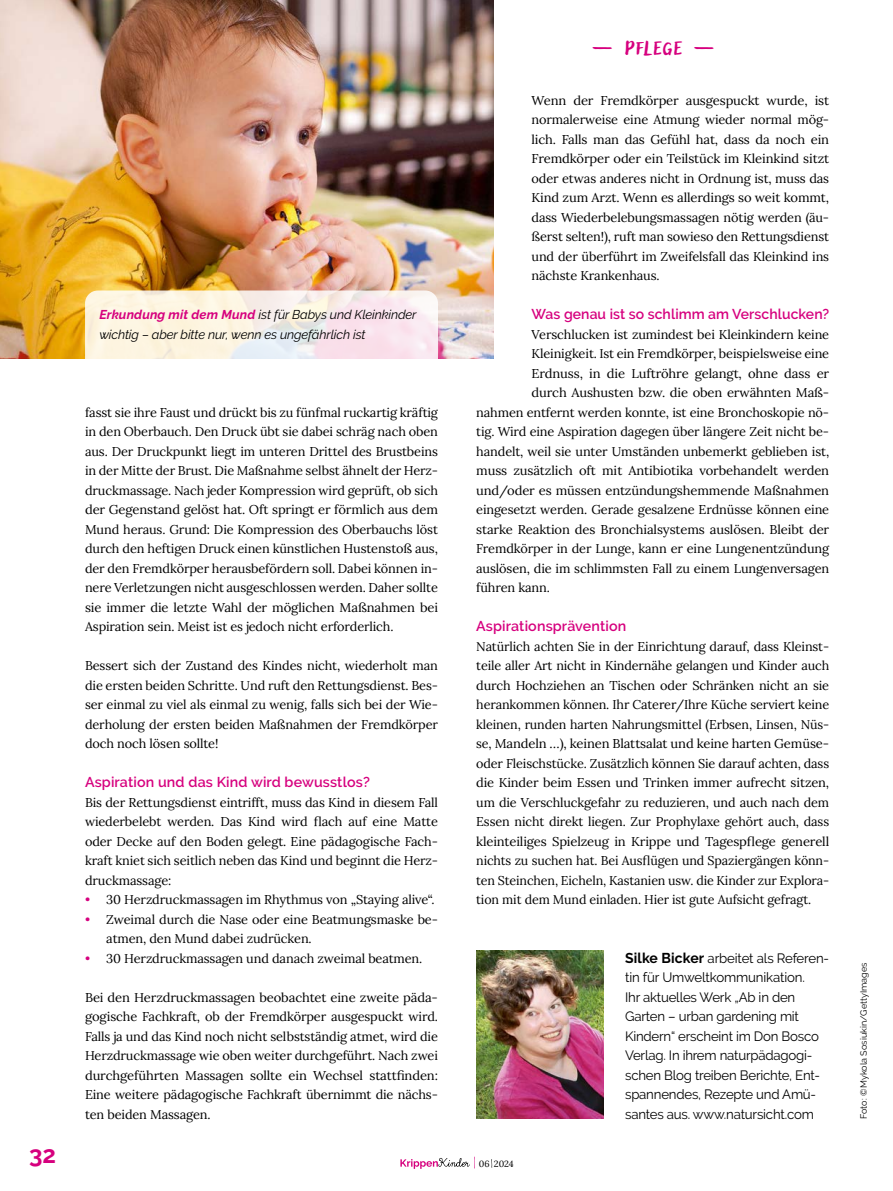
<style>
.page{position:relative;width:893px;height:1191px;background:#fff}
.page>*{position:absolute;margin:0;border:0;box-sizing:border-box;transform-origin:0 0}
.t1{font:27px "Adlery Pro Blockletter";letter-spacing:.03em;color:#d6007e}
.t2{font:700 24px "Raleway";color:#d6007e}
.Artikel_U2_Pink{font:600 14.25px "Raleway";letter-spacing:.005em;color:#d6007e}
.Artikel_Autoren_Vita{font:13.5px/19.5px "Raleway";letter-spacing:-.015em;color:#000}
.Artikel_Text_Standard{font:12.75px/19.5px "Lora";letter-spacing:-.01em;color:#000;text-align:justify}
.Artikel_Text_Standard_Einzug{font:12.75px/19.5px "Lora";letter-spacing:-.01em;color:#000;text-align:justify}
.BU_Literatur_Hinweis_Sonstiges_BU{font:italic 12.75px/19.5px "Raleway";letter-spacing:-.01em;color:#000}
.t3{font:9px "Raleway";color:#000}
.t4{font:9px "Lora";letter-spacing:-.005em;color:#000}
.s1{font-weight:700;color:#d6007e}
.s2{color:#d6007e}
.s3{font-size:22.5px}
.s4{font-weight:700;font-size:14.25px}
</style>
<div class="page">
<img style="left:0;top:0;width:493px;height:358px">
<svg style="left:85px;top:290px;width:353px;height:88px"></svg>
<svg style="left:400px;top:1156px;width:75px;height:12px"></svg>
<img style="left:476px;top:950px;width:128px;height:169px">
<p class="BU_Literatur_Hinweis_Sonstiges_BU" style="left:99px;top:305px;width:319px"><span class="s1">Erkundung mit dem Mund</span> ist für Babys und Kleinkinder wichtig – aber bitte nur, wenn es ungefährlich ist</p>
<p class="Artikel_Text_Standard_Einzug" style="left:85px;top:401px;width:354px">fasst sie ihre Faust und drückt bis zu fünfmal ruckartig kräftig in den Oberbauch. Den Druck übt sie dabei schräg nach oben aus. Der Druckpunkt liegt im unteren Drittel des Brustbeins in der Mitte der Brust. Die Maßnahme selbst ähnelt der Herz&shy;druckmassage. Nach jeder Kompression wird geprüft, ob sich der Gegenstand gelöst hat. Oft springt er förmlich aus dem Mund heraus. Grund: Die Kompression des Oberbauchs löst durch den heftigen Druck einen künstlichen Hustenstoß aus, der den Fremdkörper herausbefördern soll. Dabei können in&shy;nere Verletzungen nicht ausgeschlossen werden. Daher sollte sie immer die letzte Wahl der möglichen Maßnahmen bei Aspiration sein. Meist ist es jedoch nicht erforderlich.</p>
<p class="Artikel_Text_Standard" style="left:85px;top:655px;width:354px">Bessert sich der Zustand des Kindes nicht, wiederholt man die ersten beiden Schritte. Und ruft den Rettungsdienst. Bes&shy;ser einmal zu viel als einmal zu wenig, falls sich bei der Wie&shy;derholung der ersten beiden Maßnahmen der Fremdkörper doch noch lösen sollte!</p>
<p class="Artikel_U2_Pink" style="left:85px;top:774px;width:286px">Aspiration und das Kind wird bewusstlos?</p>
<p class="Artikel_Text_Standard" style="left:85px;top:791px;width:354px">Bis der Rettungsdienst eintrifft, muss das Kind in diesem Fall wiederbelebt werden. Das Kind wird flach auf eine Matte oder Decke auf den Boden gelegt. Eine pädagogische Fach&shy;kraft kniet sich seitlich neben das Kind und beginnt die Herz&shy;druckmassage:</p>
<p class="Artikel_Text_Standard" style="left:85px;top:889px;width:351px"><span class="s2">•</span> 30 Herzdruckmassagen im Rhythmus von „Staying alive“.</p>
<p class="Artikel_Text_Standard" style="left:106px;top:908px;width:333px;text-indent:-21px"><span class="s2">•</span> Zweimal durch die Nase oder eine Beatmungsmaske be&shy;atmen, den Mund dabei zudrücken.</p>
<p class="Artikel_Text_Standard" style="left:85px;top:947px;width:339px"><span class="s2">•</span> 30 Herzdruckmassagen und danach zweimal beatmen.</p>
<p class="Artikel_Text_Standard" style="left:85px;top:986px;width:354px">Bei den Herzdruckmassagen beobachtet eine zweite päda&shy;gogische Fachkraft, ob der Fremdkörper ausgespuckt wird.<br>Falls ja und das Kind noch nicht selbstständig atmet, wird die Herzdruckmassage wie oben weiter durchgeführt. Nach zwei durchgeführten Massagen sollte ein Wechsel stattfinden:<br>Eine weitere pädagogische Fachkraft übernimmt die nächs&shy;ten beiden Massagen.</p>
<h1 class="t1" style="left:593px;top:33px;width:123px"><span class="s3">—</span> Pflege <span class="s3">—</span></h1>
<p class="Artikel_Text_Standard" style="left:531px;top:89px;width:299px">Wenn der Fremdkörper ausgespuckt wurde, ist normalerweise eine Atmung wieder normal mög&shy;lich. Falls man das Gefühl hat, dass da noch ein Fremdkörper oder ein Teilstück im Kleinkind sitzt oder etwas anderes nicht in Ordnung ist, muss das Kind zum Arzt. Wenn es allerdings so weit kommt, dass Wiederbelebungsmassagen nötig werden (äu&shy;ßerst selten!), ruft man sowieso den Rettungsdienst und der überführt im Zweifelsfall das Kleinkind ins nächste Krankenhaus.</p>
<p class="Artikel_U2_Pink" style="left:531px;top:306px;width:299px">Was genau ist so schlimm am Verschlucken?</p>
<p class="Artikel_Text_Standard" style="left:531px;top:323px;width:299px">Verschlucken ist zumindest bei Kleinkindern keine</p>
<p class="Artikel_Text_Standard" style="left:531px;top:343px;width:299px">Kleinigkeit. Ist ein Fremdkörper, beispielsweise eine</p>
<p class="Artikel_Text_Standard" style="left:531px;top:362px;width:299px">Erdnuss, in die Luftröhre gelangt, ohne dass er</p>
<p class="Artikel_Text_Standard" style="left:531px;top:382px;width:299px">durch Aushusten bzw. die oben erwähnten Maß-</p>
<p class="Artikel_Text_Standard" style="left:476px;top:401px;width:354px">nahmen entfernt werden konnte, ist eine Bronchoskopie nö-</p>
<p class="Artikel_Text_Standard" style="left:476px;top:421px;width:354px">tig. Wird eine Aspiration dagegen über längere Zeit nicht be-</p>
<p class="Artikel_Text_Standard" style="left:476px;top:440px;width:354px">handelt, weil sie unter Umständen unbemerkt geblieben ist,</p>
<p class="Artikel_Text_Standard" style="left:476px;top:460px;width:354px">muss zusätzlich oft mit Antibiotika vorbehandelt werden</p>
<p class="Artikel_Text_Standard" style="left:476px;top:479px;width:354px">und/oder es müssen entzündungshemmende Maßnahmen</p>
<p class="Artikel_Text_Standard" style="left:476px;top:499px;width:354px">eingesetzt werden. Gerade gesalzene Erdnüsse können eine</p>
<p class="Artikel_Text_Standard" style="left:476px;top:518px;width:354px">starke Reaktion des Bronchialsystems auslösen. Bleibt der</p>
<p class="Artikel_Text_Standard" style="left:476px;top:538px;width:354px">Fremdkörper in der Lunge, kann er eine Lungenentzündung</p>
<p class="Artikel_Text_Standard" style="left:476px;top:557px;width:354px">auslösen, die im schlimmsten Fall zu einem Lungenversagen</p>
<p class="Artikel_Text_Standard" style="left:476px;top:577px;width:75px">führen kann.</p>
<p class="Artikel_U2_Pink" style="left:476px;top:618px;width:152px">Aspirationsprävention</p>
<p class="Artikel_Text_Standard" style="left:476px;top:635px;width:354px">Natürlich achten Sie in der Einrichtung darauf, dass Kleinst&shy;teile aller Art nicht in Kindernähe gelangen und Kinder auch durch Hochziehen an Tischen oder Schränken nicht an sie herankommen können. Ihr Caterer/Ihre Küche serviert keine kleinen, runden harten Nahrungsmittel (Erbsen, Linsen, Nüs&shy;se, Mandeln …), keinen Blattsalat und keine harten Gemüse&shy;oder Fleischstücke. Zusätzlich können Sie darauf achten, dass die Kinder beim Essen und Trinken immer aufrecht sitzen, um die Verschluckgefahr zu reduzieren, und auch nach dem Essen nicht direkt liegen. Zur Prophylaxe gehört auch, dass kleinteiliges Spielzeug in Krippe und Tagespflege generell nichts zu suchen hat. Bei Ausflügen und Spaziergängen könn&shy;ten Steinchen, Eicheln, Kastanien usw. die Kinder zur Explora&shy;tion mit dem Mund einladen. Hier ist gute Aufsicht gefragt.</p>
<p class="Artikel_Autoren_Vita" style="left:625px;top:948px;width:206px"><span class="s4">Silke Bicker</span> arbeitet als Referen&shy;tin für Umweltkommunikation.</p>
<p class="Artikel_Autoren_Vita" style="left:625px;top:987px;width:197px">Ihr aktuelles Werk „Ab in den<br>Garten – urban gardening mit<br>Kindern“ erscheint im Don Bosco<br>Verlag. In ihrem naturpädagogi&shy;schen Blog treiben Berichte, Ent&shy;spannendes, Rezepte und Amü&shy;santes aus. www.natursicht.com</p>
<h2 class="t2" style="left:29px;top:1140px;width:28px">32</h2>
<p class="t4" style="left:479px;top:1156px;width:36px">06 2024</p>
<p class="t3" style="left:858px;top:1119px;width:158px;rotate:-90deg">Foto: ©Mykola Sosiukin/GettyImages</p>
</div>
